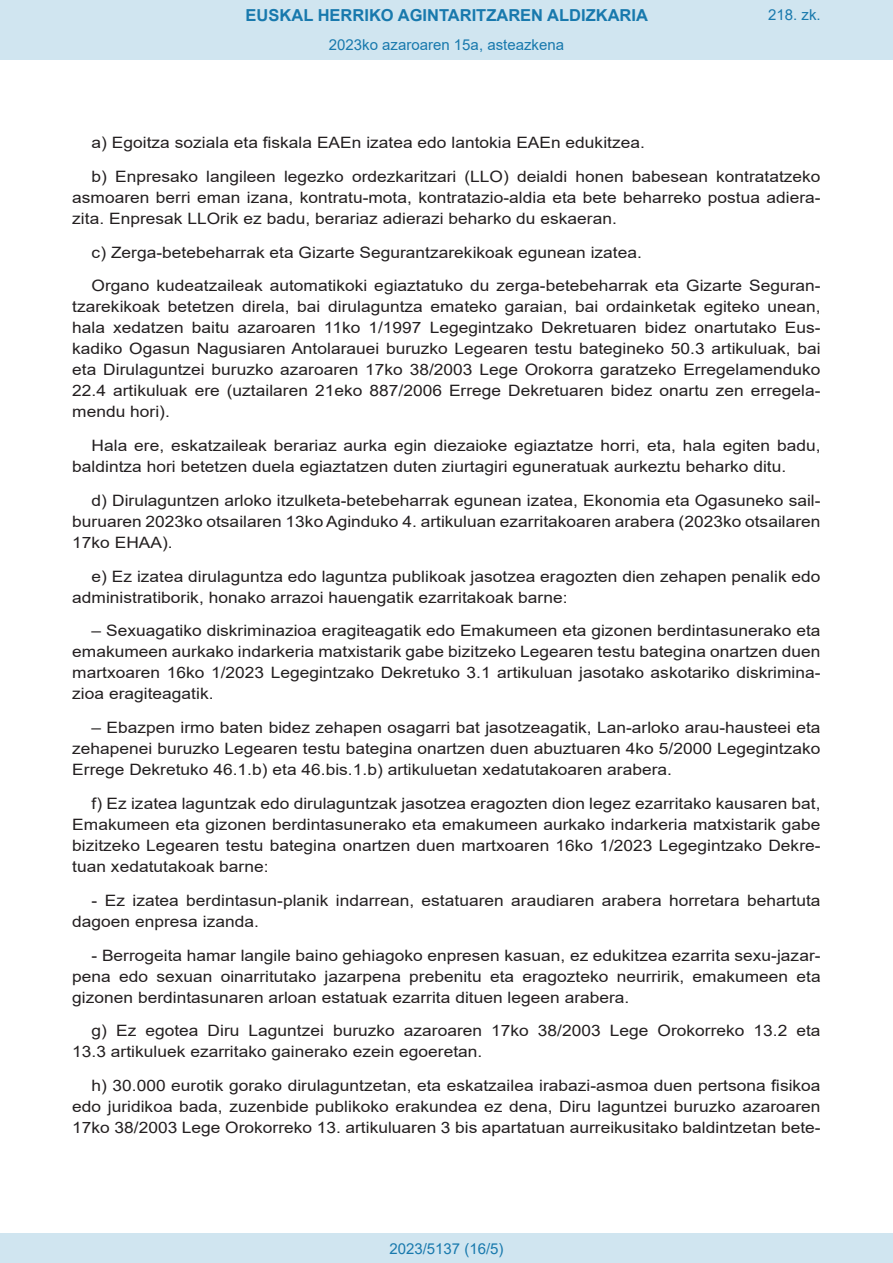
<style>
.page{position:relative;width:893px;height:1263px;background:#fff}
.page>*{position:absolute;margin:0;border:0;box-sizing:border-box;transform-origin:0 0}
.t1{font:700 16.5px "Arial";color:#1879ad}
.BOPVDetalle{font:15.6px/21px "Arial";color:#231f20;text-align:justify;scale:1.11 1}
.Paginacion_Centro{font:15px "Arial";color:#1879ad}
</style>
<div class="page">
<div style="left:0;top:0;width:893px;height:60px;background:#d0e5f0"></div>
<div style="left:0;top:1233px;width:893px;height:30px;background:#d0e5f0"></div>
<p class="t1" style="left:246px;top:3px;width:404px">EUSKAL HERRIKO AGINTARITZAREN ALDIZKARIA</p>
<p class="Paginacion_Centro" style="left:329px;top:35px;width:237px">2023ko azaroaren 15a, asteazkena</p>
<p class="Paginacion_Centro" style="left:768px;top:5px;width:54px">218. zk.</p>
<p class="BOPVDetalle" style="left:92px;top:132px;width:500px">a) Egoitza soziala eta fiskala EAEn izatea edo lantokia EAEn edukitzea.</p>
<p class="BOPVDetalle" style="left:72px;top:166px;width:676px;text-indent:19px">b) Enpresako langileen legezko ordezkaritzari (LLO) deialdi honen babesean kontratatzeko asmoaren berri eman izana, kontratu-mota, kontratazio-aldia eta bete beharreko postua adiera&shy;zita. Enpresak LLOrik ez badu, berariaz adierazi beharko du eskaeran.</p>
<p class="BOPVDetalle" style="left:92px;top:242px;width:497px">c) Zerga-betebeharrak eta Gizarte Segurantzarekikoak egunean izatea.</p>
<p class="BOPVDetalle" style="left:72px;top:275px;width:676px;text-indent:19px">Organo kudeatzaileak automatikoki egiaztatuko du zerga-betebeharrak eta Gizarte Seguran&shy;tzarekikoak betetzen direla, bai dirulaguntza emateko garaian, bai ordainketak egiteko unean, hala xedatzen baitu azaroaren 11ko 1/1997 Legegintzako Dekretuaren bidez onartutako Eus&shy;kadiko Ogasun Nagusiaren Antolarauei buruzko Legearen testu bategineko 50.3 artikuluak, bai eta Dirulaguntzei buruzko azaroaren 17ko 38/2003 Lege Orokorra garatzeko Erregelamenduko 22.4 artikuluak ere (uztailaren 21eko 887/2006 Errege Dekretuaren bidez onartu zen erregela&shy;mendu hori).</p>
<p class="BOPVDetalle" style="left:72px;top:435px;width:676px;text-indent:19px">Hala ere, eskatzaileak berariaz aurka egin diezaioke egiaztatze horri, eta, hala egiten badu, baldintza hori betetzen duela egiaztatzen duten ziurtagiri eguneratuak aurkeztu beharko ditu.</p>
<p class="BOPVDetalle" style="left:72px;top:490px;width:676px;text-indent:19px">d) Dirulaguntzen arloko itzulketa-betebeharrak egunean izatea, Ekonomia eta Ogasuneko sail&shy;buruaren 2023ko otsailaren 13ko Aginduko 4. artikuluan ezarritakoaren arabera (2023ko otsailaren 17ko EHAA).</p>
<p class="BOPVDetalle" style="left:72px;top:566px;width:676px;text-indent:19px">e) Ez izatea dirulaguntza edo laguntza publikoak jasotzea eragozten dien zehapen penalik edo administratiborik, honako arrazoi hauengatik ezarritakoak barne:</p>
<p class="BOPVDetalle" style="left:72px;top:620px;width:676px;text-indent:19px">– Sexuagatiko diskriminazioa eragiteagatik edo Emakumeen eta gizonen berdintasunerako eta emakumeen aurkako indarkeria matxistarik gabe bizitzeko Legearen testu bategina onartzen duen martxoaren 16ko 1/2023 Legegintzako Dekretuko 3.1 artikuluan jasotako askotariko diskrimina&shy;zioa eragiteagatik.</p>
<p class="BOPVDetalle" style="left:72px;top:717px;width:676px;text-indent:19px">– Ebazpen irmo baten bidez zehapen osagarri bat jasotzeagatik, Lan-arloko arau-hausteei eta zehapenei buruzko Legearen testu bategina onartzen duen abuztuaren 4ko 5/2000 Legegintzako Errege Dekretuko 46.1.b) eta 46.bis.1.b) artikuluetan xedatutakoaren arabera.</p>
<p class="BOPVDetalle" style="left:72px;top:793px;width:676px;text-indent:19px">f) Ez izatea laguntzak edo dirulaguntzak jasotzea eragozten dion legez ezarritako kausaren bat, Emakumeen eta gizonen berdintasunerako eta emakumeen aurkako indarkeria matxistarik gabe bizitzeko Legearen testu bategina onartzen duen martxoaren 16ko 1/2023 Legegintzako Dekre&shy;tuan xedatutakoak barne:</p>
<p class="BOPVDetalle" style="left:72px;top:890px;width:676px;text-indent:19px">- Ez izatea berdintasun-planik indarrean, estatuaren araudiaren arabera horretara behartuta dagoen enpresa izanda.</p>
<p class="BOPVDetalle" style="left:72px;top:944px;width:676px;text-indent:19px">- Berrogeita hamar langile baino gehiagoko enpresen kasuan, ez edukitzea ezarrita sexu-jazar&shy;pena edo sexuan oinarritutako jazarpena prebenitu eta eragozteko neurririk, emakumeen eta gizonen berdintasunaren arloan estatuak ezarrita dituen legeen arabera.</p>
<p class="BOPVDetalle" style="left:72px;top:1020px;width:676px;text-indent:19px">g) Ez egotea Diru Laguntzei buruzko azaroaren 17ko 38/2003 Lege Orokorreko 13.2 eta<br>13.3 artikuluek ezarritako gainerako ezein egoeretan.</p>
<p class="BOPVDetalle" style="left:72px;top:1075px;width:676px;text-indent:19px">h) 30.000 eurotik gorako dirulaguntzetan, eta eskatzailea irabazi-asmoa duen pertsona fisikoa edo juridikoa bada, zuzenbide publikoko erakundea ez dena, Diru laguntzei buruzko azaroaren 17ko 38/2003 Lege Orokorreko 13. artikuluaren 3 bis apartatuan aurreikusitako baldintzetan bete-</p>
<p class="Paginacion_Centro" style="left:389px;top:1238px;width:116px">2023/5137 (16/5)</p>
</div>
